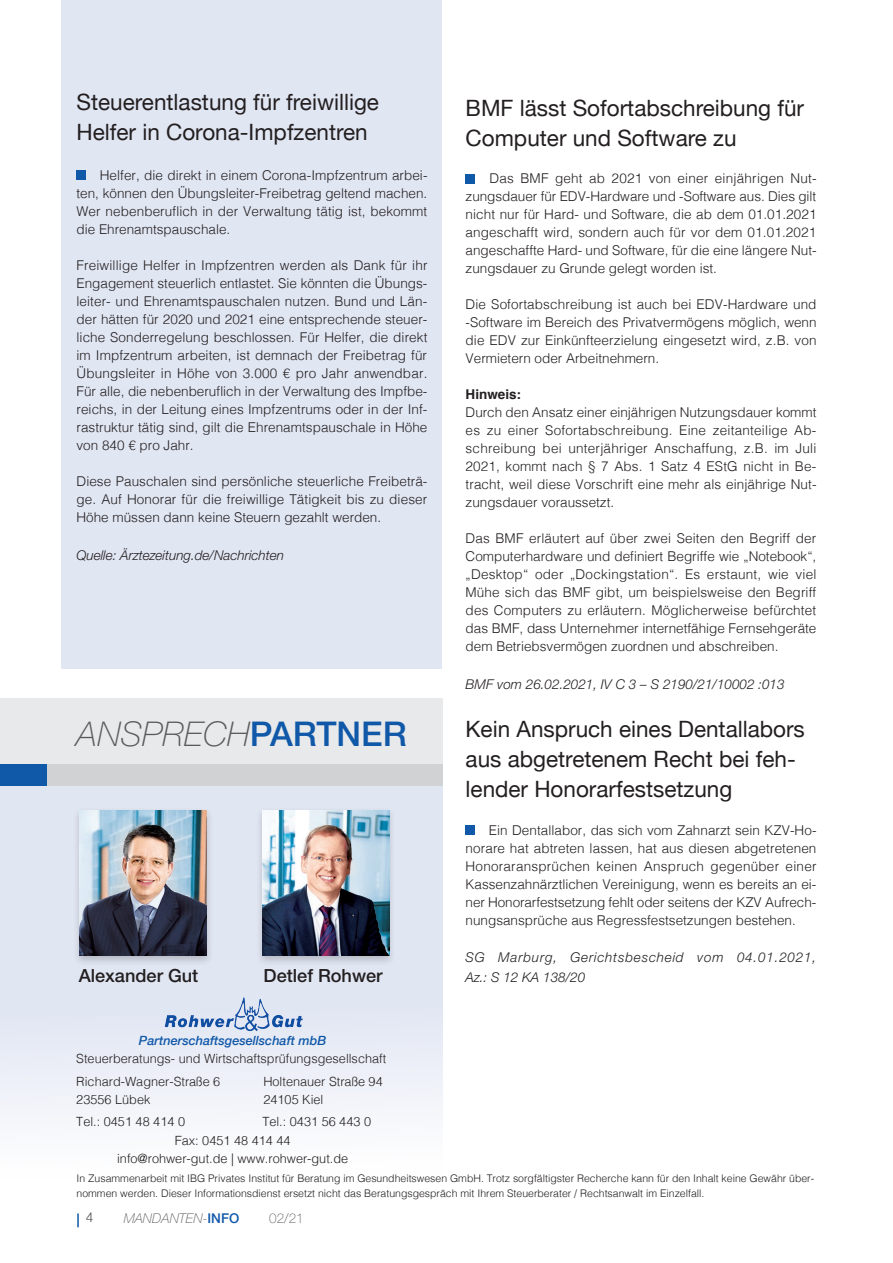
<style>
.page{position:relative;width:893px;height:1263px;background:#fff}
.page>*{position:absolute;margin:0;border:0;box-sizing:border-box;transform-origin:0 0}
.t1{font:italic 100 34.2px "Helvetica Neue";color:#5a5a5d}
.t2{font:22.5px/30px "Helvetica Neue";color:#231f20}
.t3{font:500 18.15px "Helvetica Neue";color:#231f20}
.t4{font:300 13.5px/18px "Helvetica";color:#231f20;text-align:justify}
.t5{font:italic 300 13.5px "Helvetica Neue";color:#231f20}
.t6{font:italic 300 13.5px/19.5px "Helvetica Neue";letter-spacing:.06em;color:#231f20}
.t7{font:italic 100 13.5px "Helvetica Neue";color:#5a5a5d}
.t8{font:700 13.5px "Helvetica";color:#231f20}
.t9{font:100 13.5px "Helvetica Neue";color:#5a5a5d}
.t10{font:300 13.5px "Helvetica";color:#535355}
.t11{font:300 12.75px/22.4px "Helvetica";color:#231f20}
.t12{font:italic 500 12.75px "Helvetica Neue";color:#1058a8}
.t13{font:300 10.5px/15px "Helvetica";color:#231f20}
.s1{font-weight:500;font-style:normal;color:#1058a8}
</style>
<div class="page">
<svg style="left:77px;top:1213px;width:2px;height:14px"></svg>
<div style="left:62px;top:0;width:380px;height:669px;background:#e1e6f3"></div>
<div style="left:77px;top:170px;width:9px;height:10px;background:#1058a8"></div>
<div style="left:466px;top:174px;width:9px;height:9px;background:#1058a8"></div>
<div style="left:466px;top:825px;width:9px;height:9px;background:#1058a8"></div>
<div style="left:0;top:784px;width:442px;height:395px;background:linear-gradient(to bottom,#d9e0f0,#f6f7fb)"></div>
<div style="left:0;top:698px;width:442px;height:87px;background:#e6e7e9"></div>
<div style="left:0;top:764px;width:442px;height:21px;background:#d1d2d4"></div>
<div style="left:0;top:764px;width:47px;height:21px;background:#1058a8"></div>
<div style="left:73px;top:807px;width:141px;height:160px;background:#231f20;opacity:.22"></div>
<img style="left:80px;top:810px;width:127px;height:146px">
<div style="left:255px;top:807px;width:142px;height:160px;background:#231f20;opacity:.22"></div>
<img style="left:263px;top:810px;width:126px;height:146px">
<img style="left:164px;top:997px;width:139px;height:36px">
<h2 class="t2" style="left:77px;top:88px;width:304px">Steuerentlastung für freiwillige<br>Helfer in Corona-Impfzentren</h2>
<p class="t4" style="left:77px;top:165px;width:352px;text-indent:23px">Helfer, die direkt in einem Corona-Impfzentrum arbei&shy;ten, können den Übungsleiter-Freibetrag geltend machen.<br>Wer nebenberuflich in der Verwaltung tätig ist, bekommt die Ehrenamtspauschale.</p>
<p class="t4" style="left:77px;top:255px;width:353px">Freiwillige Helfer in Impfzentren werden als Dank für ihr Engagement steuerlich entlastet. Sie könnten die Übungs&shy;leiter- und Ehrenamtspauschalen nutzen. Bund und Län&shy;der hätten für 2020 und 2021 eine entsprechende steuer&shy;liche Sonderregelung beschlossen. Für Helfer, die direkt im Impfzentrum arbeiten, ist demnach der Freibetrag für Übungsleiter in Höhe von 3.000 € pro Jahr anwendbar.<br>Für alle, die nebenberuflich in der Verwaltung des Impfbe&shy;reichs, in der Leitung eines Impfzentrums oder in der Inf&shy;rastruktur tätig sind, gilt die Ehrenamtspauschale in Höhe von 840 € pro Jahr.</p>
<p class="t4" style="left:77px;top:471px;width:352px">Diese Pauschalen sind persönliche steuerliche Freibeträ&shy;ge. Auf Honorar für die freiwillige Tätigkeit bis zu dieser Höhe müssen dann keine Steuern gezahlt werden.</p>
<p class="t5" style="left:77px;top:547px;width:209px">Quelle: Ärztezeitung.de/Nachrichten</p>
<h1 class="t1" style="left:77px;top:714px;width:332px">ANSPRECH<span class="s1">PARTNER</span></h1>
<h3 class="t3" style="left:79px;top:964px;width:121px">Alexander Gut</h3>
<h3 class="t3" style="left:264px;top:964px;width:121px">Detlef Rohwer</h3>
<p class="t12" style="left:139px;top:1030px;width:189px">Partnerschaftsgesellschaft mbB</p>
<p class="t11" style="left:76px;top:1047px;width:311px">Steuerberatungs- und Wirtschaftsprüfungsgesellschaft<br>Richard-Wagner-Straße 6</p>
<p class="t11" style="left:263px;top:1069px;width:121px">Holtenauer Straße 94</p>
<h2 class="t2" style="left:466px;top:94px;width:340px">BMF lässt Sofortabschreibung für<br>Computer und Software zu</h2>
<p class="t4" style="left:466px;top:169px;width:352px;text-indent:24px">Das BMF geht ab 2021 von einer einjährigen Nut&shy;zungsdauer für EDV-Hardware und -Software aus. Dies gilt nicht nur für Hard- und Software, die ab dem 01.01.2021 angeschafft wird, sondern auch für vor dem 01.01.2021 angeschaffte Hard- und Software, für die eine längere Nut&shy;zungsdauer zu Grunde gelegt worden ist.</p>
<p class="t4" style="left:466px;top:295px;width:352px">Die Sofortabschreibung ist auch bei EDV-Hardware und -Software im Bereich des Privatvermögens möglich, wenn die EDV zur Einkünfteerzielung eingesetzt wird, z.B. von Vermietern oder Arbeitnehmern.</p>
<p class="t8" style="left:466px;top:384px;width:57px">Hinweis:</p>
<p class="t4" style="left:466px;top:403px;width:352px">Durch den Ansatz einer einjährigen Nutzungsdauer kommt es zu einer Sofortabschreibung. Eine zeitanteilige Ab&shy;schreibung bei unterjähriger Anschaffung, z.B. im Juli 2021, kommt nach § 7 Abs. 1 Satz 4 EStG nicht in Be&shy;tracht, weil diese Vorschrift eine mehr als einjährige Nut&shy;zungsdauer voraussetzt.</p>
<p class="t4" style="left:466px;top:529px;width:352px">Das BMF erläutert auf über zwei Seiten den Begriff der Computerhardware und definiert Begriffe wie „Notebook“, „Desktop“ oder „Dockingstation“. Es erstaunt, wie viel Mühe sich das BMF gibt, um beispielsweise den Begriff des Computers zu erläutern. Möglicherweise befürchtet das BMF, dass Unternehmer internetfähige Fernsehgeräte dem Betriebsvermögen zuordnen und abschreiben.</p>
<p class="t5" style="left:466px;top:676px;width:320px">BMF vom 26.02.2021, IV C 3 – S 2190/21/10002 :013</p>
<h2 class="t2" style="left:466px;top:715px;width:341px">Kein Anspruch eines Dentallabors aus abgetretenem Recht bei feh&shy;lender Honorarfestsetzung</h2>
<p class="t4" style="left:466px;top:820px;width:352px;text-indent:23px">Ein Dentallabor, das sich vom Zahnarzt sein KZV-Ho&shy;norare hat abtreten lassen, hat aus diesen abgetretenen Honoraransprüchen keinen Anspruch gegenüber einer Kassenzahnärztlichen Vereinigung, wenn es bereits an ei&shy;ner Honorarfestsetzung fehlt oder seitens der KZV Aufrech&shy;nungsansprüche aus Regressfestsetzungen bestehen.</p>
<p class="t6" style="left:466px;top:947px;width:352px">SG Marburg, Gerichtsbescheid vom 04.01.2021,<br>Az.: S 12 KA 138/20</p>
<p class="t11" style="left:76px;top:1087px;width:76px">23556 Lübek</p>
<p class="t11" style="left:263px;top:1087px;width:62px">24105 Kiel</p>
<p class="t11" style="left:76px;top:1110px;width:110px">Tel.: 0451 48 414 0</p>
<p class="t11" style="left:262px;top:1110px;width:110px">Tel.: 0431 56 443 0</p>
<p class="t11" style="left:175px;top:1128px;width:117px">Fax: 0451 48 414 44</p>
<p class="t11" style="left:117px;top:1146px;width:233px">info@rohwer-gut.de | www.rohwer-gut.de</p>
<p class="t13" style="left:77px;top:1170px;width:739px">In Zusammenarbeit mit IBG Privates Institut für Beratung im Gesundheitswesen GmbH. Trotz sorgfältigster Recherche kann für den Inhalt keine Gewähr über&shy;nommen werden. Dieser Informationsdienst ersetzt nicht das Beratungsgespräch mit Ihrem Steuerberater / Rechtsanwalt im Einzelfall.</p>
<p class="t10" style="left:86px;top:1206px;width:9px">4</p>
<p class="t7" style="left:124px;top:1210px;width:117px">MANDANTEN-<span class="s1">INFO</span></p>
<p class="t9" style="left:269px;top:1210px;width:36px">02/21</p>
</div>
